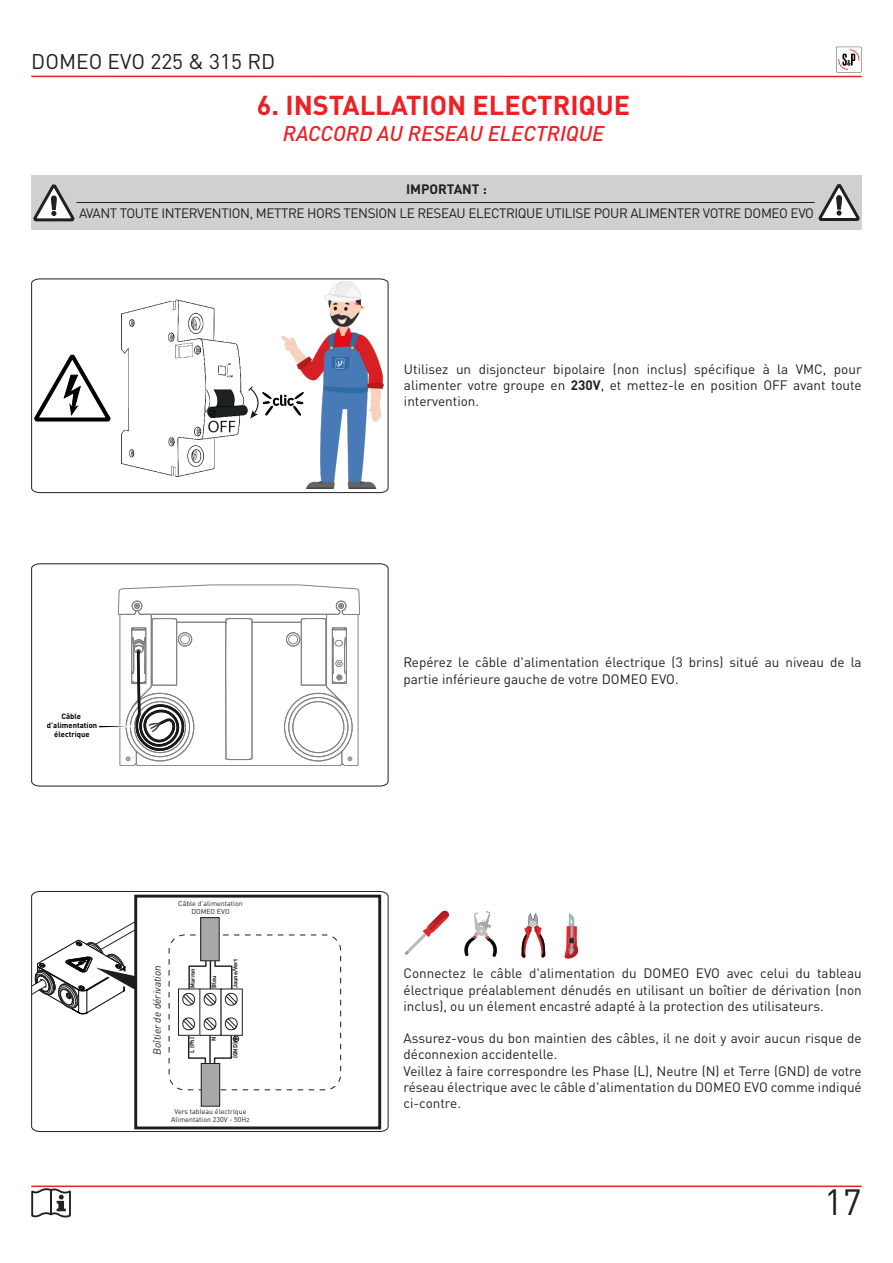
<style>
.page{position:relative;width:893px;height:1263px;background:#fff}
.page>*{position:absolute;margin:0;border:0;box-sizing:border-box;transform-origin:0 0}
.t1{font:36px "DIN Pro";color:#231f20}
._1_titre{font:700 27px "DIN Pro";color:#ee2025}
._2_sous-titre{font:italic 500 21px "DIN Pro";color:#ec1f25}
.t2{font:21px "DIN Pro";color:#231f20}
.t3{font:14.1px "DIN Pro";color:#231f20}
._4__Corps{font:13.5px/16.2px "DIN Pro";color:#231f20}
._4__Corps-2{font:13.5px "DIN Pro";letter-spacing:-.03em;color:#231f20}
.t4{font:700 13.5px "DIN Pro";color:#231f20}
.t5{font:italic 10.5px "DIN Pro";color:#231f20}
.t6{font:700 7.65px/9.1px "DIN Pro";color:#000;text-align:center}
.t7{font:7.05px/8.4px "DIN Pro";color:#231f20;text-align:center}
.t8{font:700 6px "DIN Pro";letter-spacing:-.005em;color:#231f20}
.t9{font:700 6px "DIN Pro";letter-spacing:-.03em;color:#231f20}
.s1{color:#ec1f25}
.s2{font-weight:700}
</style>
<div class="page">
<hr style="left:31px;top:1185px;width:831px;height:2px;background:#ee1f23">
<hr style="left:31px;top:76px;width:831px;height:1px;background:#ee1f23">
<svg style="left:31px;top:1187px;width:41px;height:31px"></svg>
<svg style="left:836px;top:47px;width:26px;height:25px"></svg>
<div style="left:31px;top:175px;width:831px;height:54px;background:#cfd0cf"></div>
<svg style="left:33px;top:184px;width:42px;height:38px"></svg>
<svg style="left:818px;top:184px;width:42px;height:37px"></svg>
<hr style="left:77px;top:202px;width:737px;height:1px;background:#231f20">
<svg style="left:31px;top:278px;width:358px;height:215px"></svg>
<img style="left:281px;top:281px;width:106px;height:208px">
<svg style="left:31px;top:891px;width:358px;height:241px"></svg>
<svg style="left:565px;top:913px;width:13px;height:45px"></svg>
<svg style="left:405px;top:911px;width:44px;height:44px"></svg>
<svg style="left:464px;top:911px;width:33px;height:46px"></svg>
<svg style="left:522px;top:913px;width:23px;height:45px"></svg>
<svg style="left:31px;top:563px;width:358px;height:224px"></svg>
<svg style="left:98px;top:585px;width:262px;height:181px"></svg>
<h3 class="t2" style="left:31px;top:45px;width:246px">DOMEO EVO 225 &amp; 315 RD</h3>
<p class="_1_titre" style="left:257px;top:83px;width:375px"><span class="s1">6.</span> INSTALLATION ELECTRIQUE</p>
<p class="_2_sous-titre" style="left:283px;top:117px;width:323px">RACCORD AU RESEAU ELECTRIQUE</p>
<p class="t4" style="left:406px;top:178px;width:82px">IMPORTANT :</p>
<p class="_4__Corps-2" style="left:79px;top:203px;width:736px">AVANT TOUTE INTERVENTION, METTRE HORS TENSION LE RESEAU ELECTRIQUE UTILISE POUR ALIMENTER VOTRE DOMEO EVO</p>
<p class="_4__Corps" style="left:404px;top:359px;width:459px">Utilisez un disjoncteur bipolaire (non inclus) spécifique à la VMC, pour alimenter votre groupe en <span class="s2">230V</span>, et mettez-le en position OFF avant toute</p>
<p class="t3" style="left:272px;top:389px;width:23px">clic</p>
<p class="_4__Corps" style="left:404px;top:392px;width:77px">intervention.</p>
<p class="t6" style="left:47px;top:710px;width:52px">Câble d’alimentation électrique</p>
<p class="_4__Corps" style="left:403px;top:653px;width:460px">Repérez le câble d'alimentation électrique (3 brins) situé au niveau de la partie inférieure gauche de votre DOMEO EVO.</p>
<p class="t7" style="left:178px;top:898px;width:66px">Câble d’alimentation<br>DOMEO EVO</p>
<p class="t8" style="left:188px;top:988px;width:22px;rotate:-90deg">Marron</p>
<p class="t9" style="left:230px;top:988px;width:30px;rotate:-90deg">Jaune/Vert</p>
<p class="t5" style="left:149px;top:1054px;width:91px;rotate:-90deg">Boîtier de dérivation</p>
<p class="_4__Corps" style="left:403px;top:964px;width:460px;text-align:justify">Connectez le câble d'alimentation du DOMEO EVO avec celui du tableau électrique préalablement dénudés en utilisant un boîtier de dérivation (non inclus), ou un élement encastré adapté à la protection des utilisateurs.</p>
<p class="t8" style="left:209px;top:988px;width:14px;rotate:-90deg">Bleu</p>
<p class="_4__Corps" style="left:403px;top:1029px;width:460px">Assurez-vous du bon maintien des câbles, il ne doit y avoir aucun risque de déconnexion accidentelle.</p>
<p class="_4__Corps" style="left:403px;top:1061px;width:460px;text-align:justify">Veillez à faire correspondre les Phase (L), Neutre (N) et Terre (GND) de votre réseau électrique avec le câble d'alimentation du DOMEO EVO comme indiqué ci-contre.</p>
<p class="t8" style="left:187px;top:1053px;width:18px;rotate:-90deg">L (Ph)</p>
<p class="t8" style="left:209px;top:1041px;width:6px;rotate:-90deg">N</p>
<p class="t8" style="left:230px;top:1058px;width:18px;rotate:-90deg">(GND)</p>
<p class="t7" style="left:171px;top:1106px;width:80px">Vers tableau électrique<br>Alimentation 230V - 50Hz</p>
<h1 class="t1" style="left:824px;top:1173px;width:39px">17</h1>
</div>
